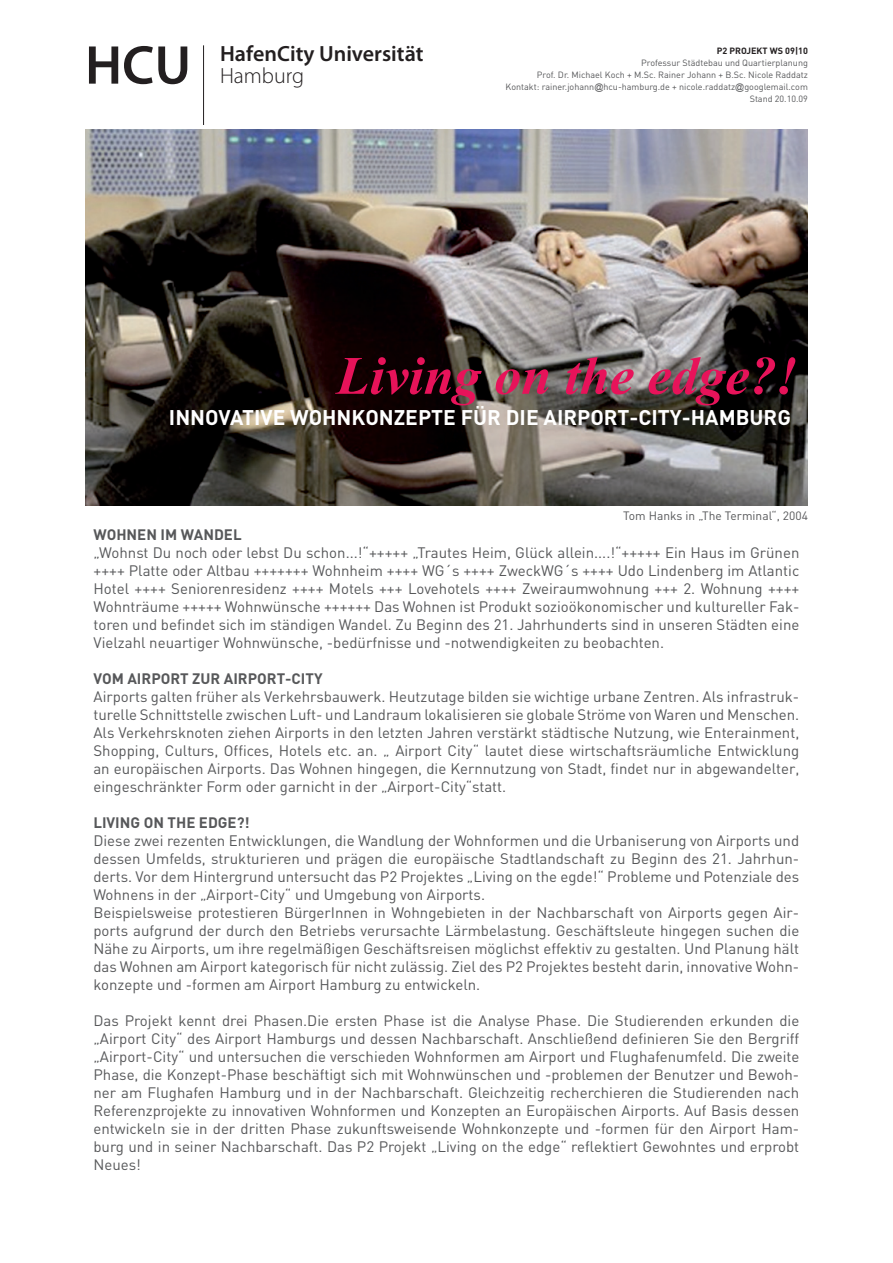
<style>
.page{position:relative;width:893px;height:1263px;background:#fff}
.page>*{position:absolute;margin:0;border:0;box-sizing:border-box;transform-origin:0 0}
.t1{font:600 55.05px "Myriad Pro";color:#231f20}
.t2{font:italic 700 54px "Times New Roman";color:#e7135a}
.t3{font:600 22.05px "Myriad Pro";color:#231f20}
.t4{font:300 22.05px "Myriad Pro";color:#231f20}
.t5{font:700 21px "DIN";color:#fff}
.t6{font:15px/18px "DIN";color:#57585a;text-align:justify}
.t7{font:700 15px "DIN";color:#57585a}
.t8{font:12px "DIN";color:#57585a}
.t9{font:9px/12px "DIN";color:#57585a;text-align:right}
.t10{font:700 9px "DIN";color:#231f20}
.s1{font-family:"Arial"}
</style>
<div class="page">
<hr style="left:203px;top:45px;width:1px;height:79px;background:#231f20">
<img style="left:85px;top:130px;width:723px;height:375px">
<h1 class="t1" style="left:85px;top:35px;width:108px">HCU</h1>
<h3 class="t3" style="left:220px;top:41px;width:205px">HafenCity Universität</h3>
<h3 class="t4" style="left:220px;top:64px;width:86px">Hamburg</h3>
<p class="t10" style="left:717px;top:45px;width:93px">P2 PROJEKT WS 09|10</p>
<p class="t9" style="left:506px;top:57px;width:304px">Professur Städtebau und Quartierplanung<br>Prof. Dr. Michael Koch + M.Sc. Rainer Johann + B.Sc. Nicole Raddatz Kontakt: rainer.johann<span class="s1">@</span>hcu-hamburg.de + nicole.raddatz<span class="s1">@</span>googlemail.com Stand 20.10.09</p>
<h2 class="t2" style="left:337px;top:344px;width:462px">Living on the edge?!</h2>
<h3 class="t5" style="left:169px;top:404px;width:623px">INNOVATIVE WOHNKONZEPTE FÜR DIE AIRPORT-CITY-HAMBURG</h3>
<p class="t8" style="left:623px;top:508px;width:186px">Tom Hanks in „The Terminal“, 2004</p>
<p class="t7" style="left:94px;top:524px;width:150px">WOHNEN IM WANDEL</p>
<p class="t6" style="left:94px;top:543px;width:707px">„Wohnst Du noch oder lebst Du schon...!“+++++ „Trautes Heim, Glück allein....!“+++++ Ein Haus im Grünen ++++ Platte oder Altbau +++++++ Wohnheim ++++ WG´s ++++ ZweckWG´s ++++ Udo Lindenberg im Atlantic Hotel ++++ Seniorenresidenz ++++ Motels +++ Lovehotels ++++ Zweiraumwohnung +++ 2. Wohnung ++++ Wohnträume +++++ Wohnwünsche ++++++ Das Wohnen ist Produkt sozioökonomischer und kultureller Fak&shy;toren und befindet sich im ständigen Wandel. Zu Beginn des 21. Jahrhunderts sind in unseren Städten eine Vielzahl neuartiger Wohnwünsche, -bedürfnisse und -notwendigkeiten zu beobachten.</p>
<p class="t7" style="left:94px;top:668px;width:231px">VOM AIRPORT ZUR AIRPORT-CITY</p>
<p class="t6" style="left:93px;top:687px;width:707px">Airports galten früher als Verkehrsbauwerk. Heutzutage bilden sie wichtige urbane Zentren. Als infrastruk&shy;turelle Schnittstelle zwischen Luft- und Landraum lokalisieren sie globale Ströme von Waren und Menschen.<br>Als Verkehrsknoten ziehen Airports in den letzten Jahren verstärkt städtische Nutzung, wie Enterainment, Shopping, Culturs, Offices, Hotels etc. an. „ Airport City“ lautet diese wirtschaftsräumliche Entwicklung an europäischen Airports. Das Wohnen hingegen, die Kernnutzung von Stadt, findet nur in abgewandelter, eingeschränkter Form oder garnicht in der „Airport-City“statt.</p>
<p class="t7" style="left:93px;top:812px;width:158px">LIVING ON THE EDGE?!</p>
<p class="t6" style="left:93px;top:831px;width:707px;text-align:left">Diese zwei rezenten Entwicklungen, die Wandlung der Wohnformen und die Urbaniserung von Airports und dessen Umfelds, strukturieren und prägen die europäische Stadtlandschaft zu Beginn des 21. Jahrhun&shy;derts. Vor dem Hintergrund untersucht das P2 Projektes „Living on the egde!“ Probleme und Potenziale des Wohnens in der „Airport-City“ und Umgebung von Airports.<br>Beispielsweise protestieren BürgerInnen in Wohngebieten in der Nachbarschaft von Airports gegen Air&shy;ports aufgrund der durch den Betriebs verursachte Lärmbelastung. Geschäftsleute hingegen suchen die Nähe zu Airports, um ihre regelmäßigen Geschäftsreisen möglichst effektiv zu gestalten. Und Planung hält das Wohnen am Airport kategorisch für nicht zulässig. Ziel des P2 Projektes besteht darin, innovative Wohn&shy;konzepte und -formen am Airport Hamburg zu entwickeln.</p>
<p class="t6" style="left:93px;top:1011px;width:707px">Das Projekt kennt drei Phasen.Die ersten Phase ist die Analyse Phase. Die Studierenden erkunden die „Airport City“ des Airport Hamburgs und dessen Nachbarschaft. Anschließend definieren Sie den Bergriff „Airport-City“ und untersuchen die verschieden Wohnformen am Airport und Flughafenumfeld. Die zweite Phase, die Konzept-Phase beschäftigt sich mit Wohnwünschen und -problemen der Benutzer und Bewoh&shy;ner am Flughafen Hamburg und in der Nachbarschaft. Gleichzeitig recherchieren die Studierenden nach Referenzprojekte zu innovativen Wohnformen und Konzepten an Europäischen Airports. Auf Basis dessen entwickeln sie in der dritten Phase zukunftsweisende Wohnkonzepte und -formen für den Airport Ham&shy;burg und in seiner Nachbarschaft. Das P2 Projekt „Living on the edge“ reflektiert Gewohntes und erprobt Neues!</p>
</div>
